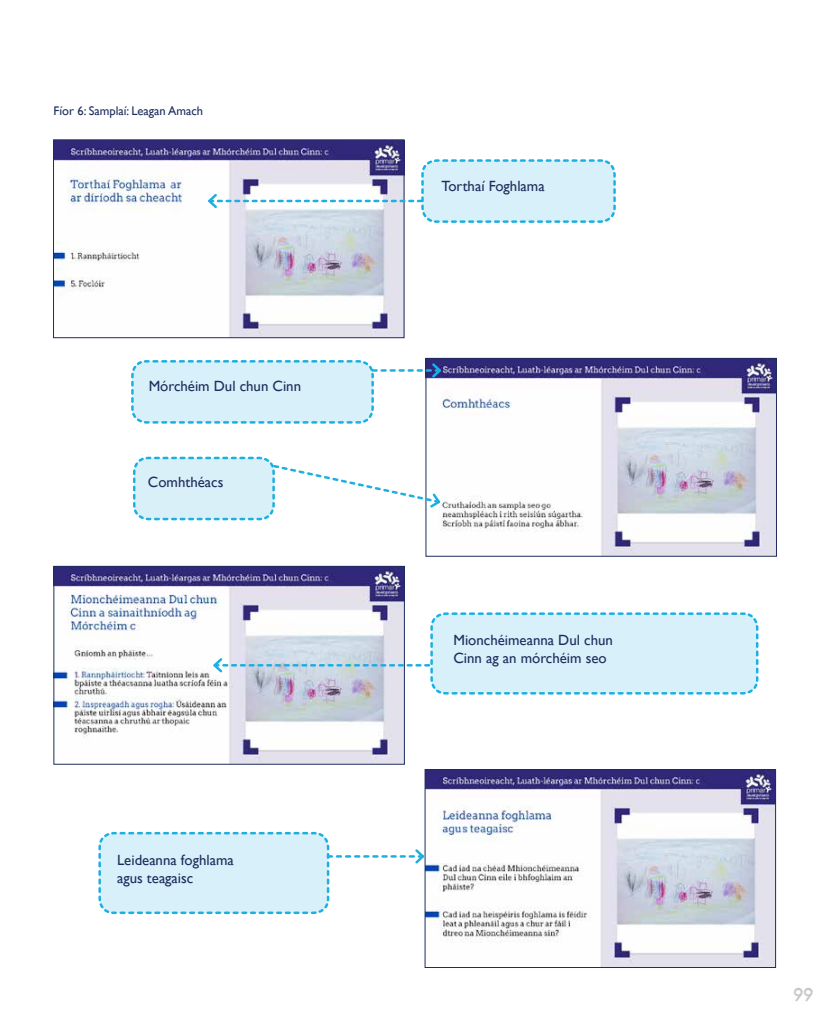
<style>
.page{position:relative;width:830px;height:1021px;background:#fff}
.page>*{position:absolute;margin:0;border:0;box-sizing:border-box;transform-origin:0 0}
.t1{font:17.5px "Sketchy";color:#c5c6c6}
.t2{font:14.88px/17.8px "Gill Sans";color:#1e2d5d}
.t3{font:12.5px "Gill Sans";color:#1e2d5d}
</style>
<div class="page">
<img style="left:56px;top:568px;width:346px;height:194px">
<div style="left:54px;top:566px;width:350px;height:198px;border:1px solid #1e2d5d"></div>
<img style="left:426px;top:771px;width:347px;height:194px">
<div style="left:424px;top:769px;width:351px;height:198px;border:1px solid #1e2d5d"></div>
<img style="left:440px;top:360px;width:334px;height:194px">
<div style="left:425px;top:358px;width:351px;height:198px;border:1px solid #1e2d5d"></div>
<svg style="left:131px;top:359px;width:312px;height:66px"></svg>
<svg style="left:133px;top:455px;width:309px;height:66px"></svg>
<img style="left:55px;top:141px;width:347px;height:195px">
<div style="left:53px;top:139px;width:351px;height:199px;border:1px solid #1e2d5d"></div>
<svg style="left:205px;top:158px;width:411px;height:66px"></svg>
<svg style="left:211px;top:611px;width:548px;height:85px"></svg>
<svg style="left:98px;top:830px;width:328px;height:85px"></svg>
<p class="t3" style="left:54px;top:103px;width:151px">Fíor 6: Samplaí: Leagan Amach</p>
<p class="t2" style="left:149px;top:378px;width:154px">Mórchéim Dul chun Cinn</p>
<p class="t2" style="left:148px;top:473px;width:77px">Comhthéacs</p>
<p class="t2" style="left:117px;top:851px;width:118px">Leideanna foghlama agus teagaisc</p>
<p class="t2" style="left:441px;top:177px;width:105px">Torthaí Foghlama</p>
<p class="t2" style="left:453px;top:631px;width:161px">Mionchéimeanna Dul chun<br>Cinn ag an mórchéim seo</p>
<p class="t1" style="left:793px;top:985px;width:21px">99</p>
</div>
